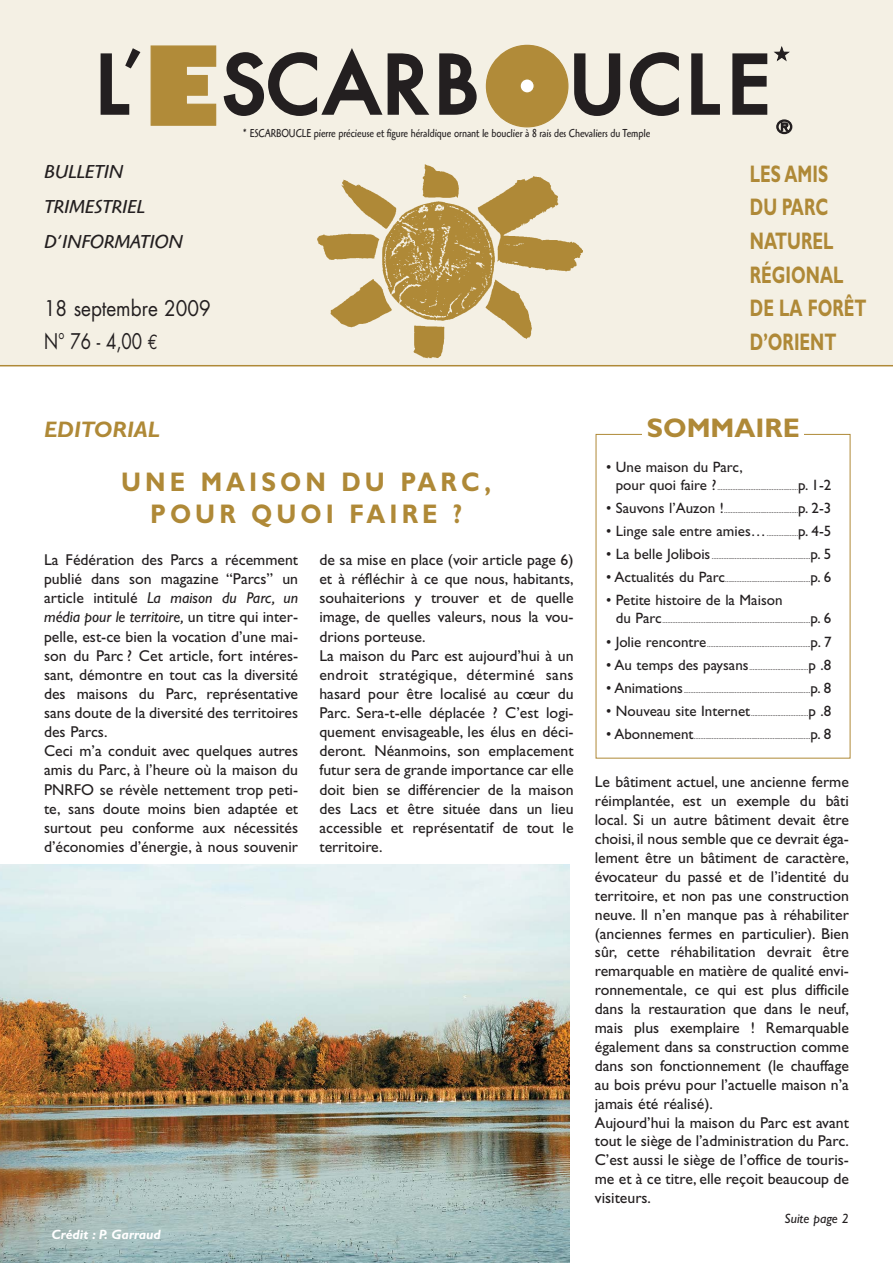
<style>
.page{position:relative;width:893px;height:1263px;background:#fff}
.page>*{position:absolute;margin:0;border:0;box-sizing:border-box;transform-origin:0 0}
.t1{font:700 27px/32.4px "Gill Sans";letter-spacing:.165em;color:#af8937;text-align:center;scale:.9 1}
.t2{font:700 27px "Gill Sans";color:#af8937}
.t3{font:700 24px/33.8px "Gill Sans";color:#af8937;scale:.7 1}
.t4{font:italic 700 22.5px "Gill Sans";color:#af8937}
.t5{font:21px/33.3px "Futura";color:#231f20;scale:.9 1}
.t6{font:italic 19.5px/34.8px "Highlander";color:#231f20}
.t7{font:15.75px/19.2px "Gill Sans";color:#231f20}
.t8{font:15px "Gill Sans";color:#231f20}
.t9{font:italic 700 13.5px "Gill Sans";color:#fff}
.t10{font:italic 13.5px "Gill Sans";color:#231f20}
.t11{font:12px "Highlander";color:#231f20;scale:.8 1}
.t12{font:7.5px "Gill Sans";color:#231f20}
.s1{font-family:"Euro Mono"}
.s2{font-style:italic}
.s3{font-size:15px}
.s4{font-size:7.5px}
</style>
<div class="page">
<div style="left:0;top:0;width:893px;height:366px;background:#f4f0e4"></div>
<svg style="left:101px;top:48px;width:40px;height:67px"></svg>
<svg style="left:439px;top:53px;width:38px;height:62px"></svg>
<svg style="left:574px;top:53px;width:47px;height:63px"></svg>
<svg style="left:629px;top:52px;width:50px;height:64px"></svg>
<svg style="left:691px;top:53px;width:29px;height:62px"></svg>
<div style="left:486px;top:45px;width:82px;height:82px;background:#b18b39;border-radius:50%"></div>
<div style="left:486px;top:45px;width:82px;height:82px;border:1px solid #b18b39;border-radius:50%"></div>
<div style="left:520px;top:79px;width:14px;height:14px;background:#fff;border-radius:50%"></div>
<div style="left:519px;top:78px;width:16px;height:16px;border:1px solid #b18b39;border-radius:50%"></div>
<svg style="left:150px;top:45px;width:280px;height:81px"></svg>
<svg style="left:732px;top:46px;width:61px;height:89px"></svg>
<img style="left:317px;top:164px;width:266px;height:195px">
<hr style="left:0;top:365px;width:893px;height:1px;background:#af8937">
<img style="left:0;top:865px;width:570px;height:398px">
<p class="t6" style="left:44px;top:157px;width:140px">BULLETIN<br>TRIMESTRIEL<br>D’INFORMATION</p>
<h3 class="t5" style="left:44px;top:293px;width:187px">18 septembre 2009<br>N° 76 - 4,00 <span class="s1">€</span></h3>
<p class="t11" style="left:243px;top:129px;width:511px">* ESCARBOUCLE pierre précieuse et figure héraldique ornant le bouclier à 8 rais des Chevaliers du Temple</p>
<h2 class="t3" style="left:750px;top:159px;width:168px">LES AMIS<br>DU PARC<br>NATUREL<br>RÉGIONAL<br>DE LA FORÊT<br>D’ORIENT</h2>
<h3 class="t4" style="left:44px;top:422px;width:117px">EDITORIAL</h3>
<h1 class="t1" style="left:121px;top:468px;width:412px">UNE MAISON DU PARC,<br>POUR QUOI FAIRE ?</h1>
<p class="t7" style="left:44px;top:552px;width:256px">La Fédération des Parcs a récemment publié dans son magazine “Parcs” un article intitulé <span class="s2">La maison du Parc, un média pour le territoire,</span> un titre qui inter&shy;pelle, est-ce bien la vocation d’une mai&shy;son du Parc ? Cet article, fort intéres&shy;sant, démontre en tout cas la diversité des maisons du Parc, représentative sans doute de la diversité des territoires des Parcs.<br>Ceci m’a conduit avec quelques autres amis du Parc, à l’heure où la maison du PNRFO se révèle nettement trop peti&shy;te, sans doute moins bien adaptée et surtout peu conforme aux nécessités d’économies d’énergie, à nous souvenir</p>
<p class="t7" style="left:319px;top:552px;width:256px">de sa mise en place (voir article page 6) et à réfléchir à ce que nous, habitants, souhaiterions y trouver et de quelle image, de quelles valeurs, nous la vou&shy;drions porteuse.<br>La maison du Parc est aujourd’hui à un endroit stratégique, déterminé sans hasard pour être localisé au cœur du Parc. Sera-t-elle déplacée ? C’est logi&shy;quement envisageable, les élus en déci&shy;deront. Néanmoins, son emplacement futur sera de grande importance car elle doit bien se différencier de la maison des Lacs et être située dans un lieu accessible et représentatif de tout le territoire.</p>
<p class="t9" style="left:52px;top:1230px;width:111px">Crédit : P. Garraud</p>
<h1 class="t2" style="left:647px;top:419px;width:155px">SOMMAIRE</h1>
<p class="t8" style="left:606px;top:462px;width:138px">• Une maison du Parc,</p>
<p class="t12" style="left:616px;top:485px;width:217px"><span class="s3">pour quoi faire ?</span>.................................................<span class="s3">p. 1-2</span></p>
<p class="t12" style="left:606px;top:508px;width:227px"><span class="s3">• Sauvons l’Auzon !</span>.............................................<span class="s3">p. 2-3</span></p>
<p class="t8" style="left:606px;top:526px;width:227px">• Linge sale entre amies… <span class="s4">...................</span>p. 4-5</p>
<p class="t12" style="left:606px;top:554px;width:227px"><span class="s3">• La belle Jolibois</span> ............................................................<span class="s3">p. 5</span></p>
<p class="t12" style="left:606px;top:577px;width:227px"><span class="s3">• Actualités du Parc</span>....................................................<span class="s3">p. 6</span></p>
<p class="t8" style="left:606px;top:595px;width:178px">• Petite histoire de la Maison</p>
<p class="t12" style="left:616px;top:618px;width:217px"><span class="s3">du Parc</span>..........................................................................................<span class="s3">p. 6</span></p>
<p class="t12" style="left:606px;top:641px;width:227px"><span class="s3">• Jolie rencontre</span>...............................................................<span class="s3">p. 7</span></p>
<p class="t12" style="left:606px;top:664px;width:227px"><span class="s3">• Au temps des paysans</span>....................................<span class="s3">p .8</span></p>
<p class="t12" style="left:606px;top:688px;width:227px"><span class="s3">• Animations</span>.............................................................................<span class="s3">p. 8</span></p>
<p class="t12" style="left:606px;top:711px;width:227px"><span class="s3">• Nouveau site Internet</span>...................................<span class="s3">p .8</span></p>
<p class="t12" style="left:606px;top:734px;width:227px"><span class="s3">• Abonnement</span>.......................................................................<span class="s3">p. 8</span></p>
<p class="t7" style="left:595px;top:774px;width:256px">Le bâtiment actuel, une ancienne ferme réimplantée, est un exemple du bâti local. Si un autre bâtiment devait être choisi, il nous semble que ce devrait éga&shy;lement être un bâtiment de caractère, évocateur du passé et de l’identité du territoire, et non pas une construction neuve. Il n’en manque pas à réhabiliter (anciennes fermes en particulier). Bien sûr, cette réhabilitation devrait être remarquable en matière de qualité envi&shy;ronnementale, ce qui est plus difficile dans la restauration que dans le neuf, mais plus exemplaire ! Remarquable également dans sa construction comme dans son fonctionnement (le chauffage au bois prévu pour l’actuelle maison n’a jamais été réalisé).<br>Aujourd’hui la maison du Parc est avant tout le siège de l’administration du Parc.<br>C’est aussi le siège de l’office de touris&shy;me et à ce titre, elle reçoit beaucoup de visiteurs.</p>
<p class="t10" style="left:784px;top:1213px;width:66px">Suite page 2</p>
</div>
